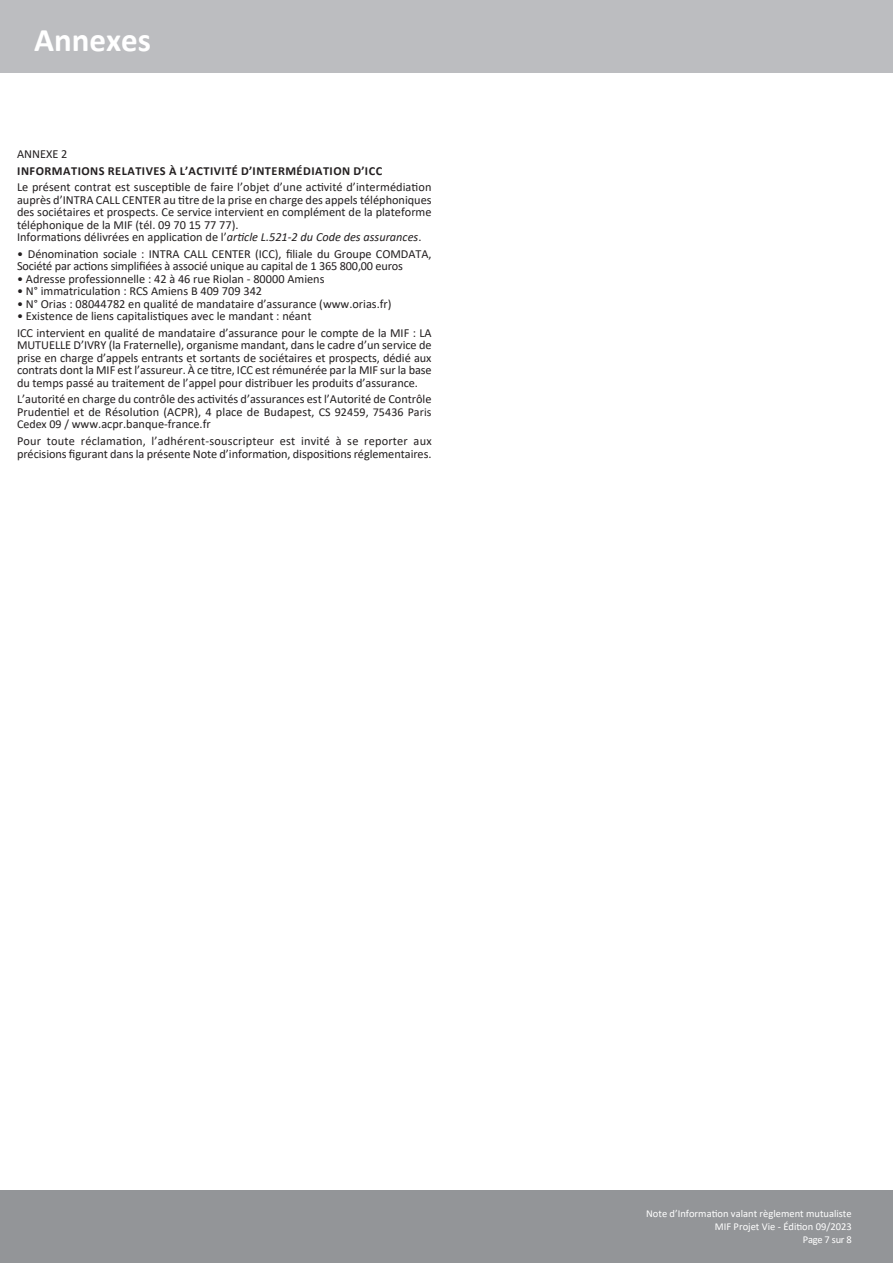
<style>
.page{position:relative;width:893px;height:1263px;background:#fff}
.page>*{position:absolute;margin:0;border:0;box-sizing:border-box;transform-origin:0 0}
.t1{font:700 33px "Calibri";color:#fff}
.t2{font:12.3px/12.5px "Calibri";color:#231f20}
.t3{font:700 12.3px "Calibri";letter-spacing:.04em;color:#231f20}
.t4{font:10.5px/13.2px "Calibri";color:#fff;text-align:right}
.s1{font-style:italic}
.s2{font-size:12px}
</style>
<div class="page">
<div style="left:0;top:1191px;width:893px;height:72px;background:#939598"></div>
<div style="left:0;top:0;width:893px;height:72px;background:#bcbdc0"></div>
<h1 class="t1" style="left:34px;top:16px;width:118px">Annexes</h1>
<p class="t2" style="left:17px;top:147px;width:52px">ANNEXE 2</p>
<p class="t3" style="left:17px;top:162px;width:366px">INFORMATIONS RELATIVES À L’ACTIVITÉ D’INTERMÉDIATION D’ICC</p>
<p class="t2" style="left:17px;top:181px;width:416px">Le présent contrat est susceptible de faire l’objet d’une activité d’intermédiation auprès d’INTRA CALL CENTER au titre de la prise en charge des appels téléphoniques des sociétaires et prospects. Ce service intervient en complément de la plateforme téléphonique de la MIF (tél. 09 70 15 77 77).<br>Informations délivrées en application de l’<span class="s1">article L.521-2 du Code des assurances</span>.</p>
<p class="t2" style="left:17px;top:247px;width:416px">• Dénomination sociale : INTRA CALL CENTER (ICC), filiale du Groupe COMDATA,<br>Société par actions simplifiées à associé unique au capital de 1 365 800,00 euros</p>
<p class="t2" style="left:17px;top:272px;width:309px">• Adresse professionnelle : 42 à 46 rue Riolan - 80000 Amiens</p>
<p class="t2" style="left:17px;top:285px;width:247px">• N° immatriculation : RCS Amiens B 409 709 342</p>
<p class="t2" style="left:17px;top:297px;width:376px">• N° Orias : 08044782 en qualité de mandataire d’assurance (www.orias.fr)</p>
<p class="t2" style="left:17px;top:307px;width:416px;line-height:16.6px">• Existence de liens capitalistiques avec le mandant : néant<br>ICC intervient en qualité de mandataire d’assurance pour le compte de la MIF : LA</p>
<p class="t2" style="left:17px;top:339px;width:416px;text-align:justify">MUTUELLE D’IVRY (la Fraternelle), organisme mandant, dans le cadre d’un service de prise en charge d’appels entrants et sortants de sociétaires et prospects, dédié aux contrats dont la MIF est l’assureur. À ce titre, ICC est rémunérée par la MIF sur la base du temps passé au traitement de l’appel pour distribuer les produits d’assurance.</p>
<p class="t2" style="left:17px;top:393px;width:416px;text-align:justify">L’autorité en charge du contrôle des activités d’assurances est l’Autorité de Contrôle Prudentiel et de Résolution (ACPR), 4 place de Budapest<span class="s2">, CS 92459, 75436 Paris Cedex 09 /</span> www.acpr.banque-france.fr</p>
<p class="t2" style="left:17px;top:434px;width:416px">Pour toute réclamation, l’adhérent-souscripteur est invité à se reporter aux précisions figurant dans la présente Note d’information, dispositions réglementaires.</p>
<p class="t4" style="left:646px;top:1206px;width:207px">Note d’Information valant règlement mutualiste<br>MIF Projet Vie - Édition 09/2023<br>Page 7 sur 8</p>
</div>
